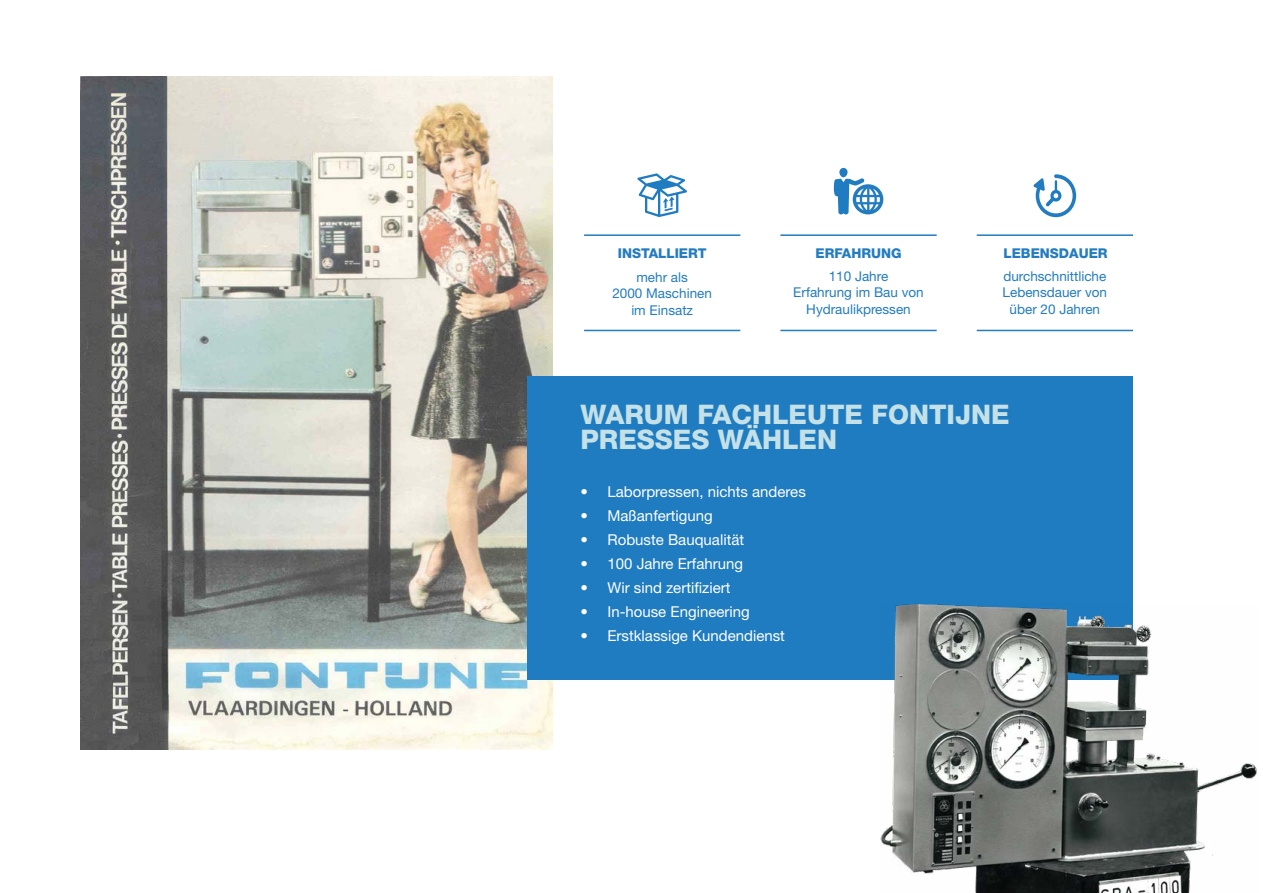
<style>
.page{position:relative;width:1263px;height:893px;background:#fff}
.page>*{position:absolute;margin:0;border:0;box-sizing:border-box;transform-origin:0 0}
.t1{font:800 27px/25.5px "Helvetica Neue LT Std";color:#c5e1e8}
.t2{font:15px "Helvetica Neue LT Std";color:#fff}
.t3{font:13.5px/16.2px "Helvetica Neue LT Std";color:#237cc0;text-align:center}
.t4{font:800 13.5px "Helvetica Neue LT Std";color:#237cc0}
</style>
<div class="page">
<img style="left:81px;top:76px;width:472px;height:673px">
<div style="left:527px;top:376px;width:606px;height:304px;background:#207cc0"></div>
<img style="left:880px;top:604px;width:377px;height:289px">
<svg style="left:637px;top:173px;width:50px;height:44px"></svg>
<hr style="left:584px;top:234px;width:156px;height:2px;background:#237cc0">
<hr style="left:584px;top:330px;width:156px;height:1px;background:#237cc0">
<svg style="left:833px;top:168px;width:50px;height:46px"></svg>
<hr style="left:780px;top:234px;width:157px;height:2px;background:#237cc0">
<hr style="left:780px;top:330px;width:157px;height:1px;background:#237cc0">
<svg style="left:1033px;top:174px;width:43px;height:43px"></svg>
<hr style="left:977px;top:234px;width:156px;height:2px;background:#237cc0">
<hr style="left:977px;top:330px;width:156px;height:1px;background:#237cc0">
<p class="t4" style="left:618px;top:245px;width:90px">INSTALLIERT</p>
<p class="t3" style="left:612px;top:269px;width:101px">mehr als<br>2000 Maschinen im Einsatz</p>
<p class="t4" style="left:815px;top:245px;width:88px">ERFAHRUNG</p>
<p class="t3" style="left:793px;top:268px;width:132px">110 Jahre<br>Erfahrung im Bau von<br>Hydraulikpressen</p>
<p class="t4" style="left:1003px;top:245px;width:106px">LEBENSDAUER</p>
<p class="t3" style="left:1002px;top:268px;width:106px">durchschnittliche<br>Lebensdauer von über 20 Jahren</p>
<h1 class="t1" style="left:580px;top:401px;width:431px">WARUM FACHLEUTE FONTIJNE<br>PRESSES WÄHLEN</h1>
<p class="t2" style="left:580px;top:483px;width:227px">• Laborpressen, nichts anderes</p>
<p class="t2" style="left:580px;top:507px;width:134px">• Maßanfertigung</p>
<p class="t2" style="left:580px;top:531px;width:165px">• Robuste Bauqualität</p>
<p class="t2" style="left:580px;top:555px;width:164px">• 100 Jahre Erfahrung</p>
<p class="t2" style="left:580px;top:579px;width:151px">• Wir sind zertifiziert</p>
<p class="t2" style="left:580px;top:603px;width:171px">• In-house Engineering</p>
<p class="t2" style="left:580px;top:627px;width:206px">• Erstklassige Kundendienst</p>
</div>
